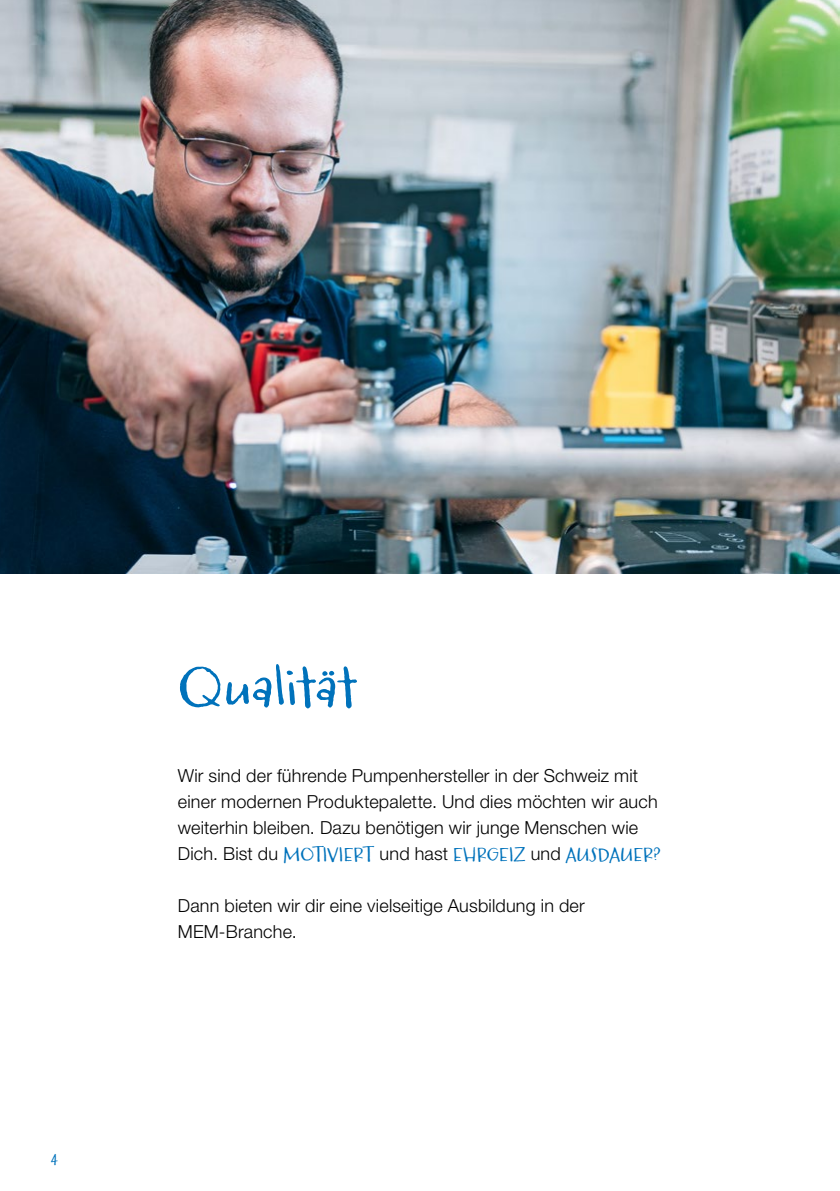
<style>
.page{position:relative;width:840px;height:1191px;background:#fff}
.page>*{position:absolute;margin:0;border:0;box-sizing:border-box;transform-origin:0 0}
.t1{font:56px "Carrotflower";letter-spacing:.015em;color:#0072bb}
.t2{font:300 18px/26px "Helvetica Neue LT Pro";letter-spacing:.01em;color:#000}
.t3{font:18px "Carrotflower";letter-spacing:.01em;color:#0072bb}
.t4{font:14px "Carrotflower";color:#0072bb}
.s1{font-family:"Helvetica Neue LT Pro";font-weight:300;color:#000}
</style>
<div class="page">
<img style="left:0;top:0;width:839px;height:573px">
<p class="t4" style="left:51px;top:1151px;width:8px">4</p>
<h1 class="t1" style="left:178px;top:654px;width:180px">Qualität</h1>
<p class="t2" style="left:178px;top:762px;width:481px">Wir sind der führende Pumpenhersteller in der Schweiz mit einer modernen Produktepalette. Und dies möchten wir auch weiterhin bleiben. Dazu benötigen wir junge Menschen wie</p>
<p class="t3" style="left:178px;top:843px;width:484px"><span class="s1">Dich. Bist du</span> MOTIVIERT <span class="s1">und hast</span> EHRGEIZ <span class="s1">und</span> AUSDAUER?</p>
<p class="t2" style="left:178px;top:892px;width:408px">Dann bieten wir dir eine vielseitige Ausbildung in der<br>MEM-Branche.</p>
</div>
